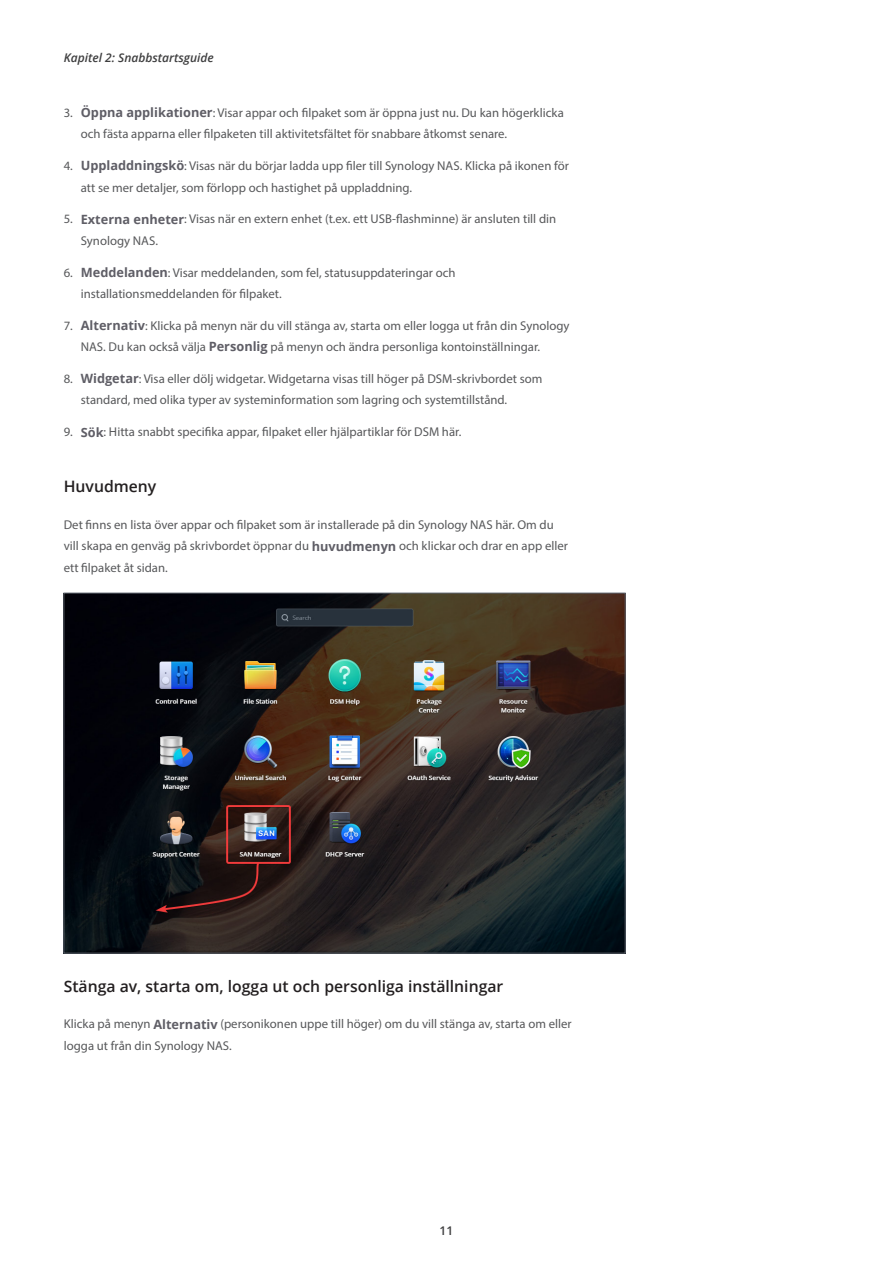
<style>
.page{position:relative;width:893px;height:1263px;background:#fff}
.page>*{position:absolute;margin:0;border:0;box-sizing:border-box;transform-origin:0 0}
.t1{font:600 15.75px "Open Sans";color:#231f20}
.Content{font:12.75px/21.3px "Myriad Pro";color:#57585a}
.t2{font:italic 600 12px "Open Sans";color:#3e3e3f}
.t3{font:600 12px "Open Sans";color:#3e3e3f}
.s1{font-family:"Open Sans";font-weight:700;color:#5f5e66}
</style>
<div class="page">
<img style="left:66px;top:595px;width:557px;height:356px">
<p class="t2" style="left:64px;top:49px;width:152px">Kapitel 2: Snabbstartsguide</p>
<p class="Content" style="left:81px;top:102px;width:485px;text-indent:-17px">3. <span class="s1">Öppna applikationer</span>: Visar appar och filpaket som är öppna just nu. Du kan högerklicka och fästa apparna eller filpaketen till aktivitetsfältet för snabbare åtkomst senare.</p>
<p class="Content" style="left:81px;top:155px;width:490px;text-indent:-17px">4. <span class="s1">Uppladdningskö</span>: Visas när du börjar ladda upp filer till Synology NAS. Klicka på ikonen för att se mer detaljer, som förlopp och hastighet på uppladdning.</p>
<p class="Content" style="left:81px;top:208px;width:477px;text-indent:-17px">5. <span class="s1">Externa enheter</span>: Visas när en extern enhet (t.ex. ett USB-flashminne) är ansluten till din<br>Synology NAS.</p>
<p class="Content" style="left:81px;top:262px;width:376px;text-indent:-17px">6. <span class="s1">Meddelanden</span>: Visar meddelanden, som fel, statusuppdateringar och installationsmeddelanden för filpaket.</p>
<p class="Content" style="left:81px;top:315px;width:490px;text-indent:-17px">7. <span class="s1">Alternativ</span>: Klicka på menyn när du vill stänga av, starta om eller logga ut från din Synology<br>NAS. Du kan också välja <span class="s1">Personlig</span> på menyn och ändra personliga kontoinställningar.</p>
<p class="Content" style="left:81px;top:368px;width:463px;text-indent:-17px">8. <span class="s1">Widgetar</span>: Visa eller dölj widgetar. Widgetarna visas till höger på DSM-skrivbordet som standard, med olika typer av systeminformation som lagring och systemtillstånd.</p>
<p class="Content" style="left:64px;top:421px;width:399px">9. <span class="s1">Sök</span>: Hitta snabbt specifika appar, filpaket eller hjälpartiklar för DSM här.</p>
<h3 class="t1" style="left:64px;top:476px;width:94px">Huvudmeny</h3>
<p class="Content" style="left:64px;top:514px;width:506px">Det finns en lista över appar och filpaket som är installerade på din Synology NAS här. Om du vill skapa en genväg på skrivbordet öppnar du <span class="s1">huvudmenyn</span> och klickar och drar en app eller ett filpaket åt sidan.</p>
<h3 class="t1" style="left:64px;top:975px;width:441px">Stänga av, starta om, logga ut och personliga inställningar</h3>
<p class="Content" style="left:64px;top:1013px;width:509px">Klicka på menyn <span class="s1">Alternativ</span> (personikonen uppe till höger) om du vill stänga av, starta om eller logga ut från din Synology NAS.</p>
<p class="t3" style="left:440px;top:1223px;width:15px">11</p>
</div>
